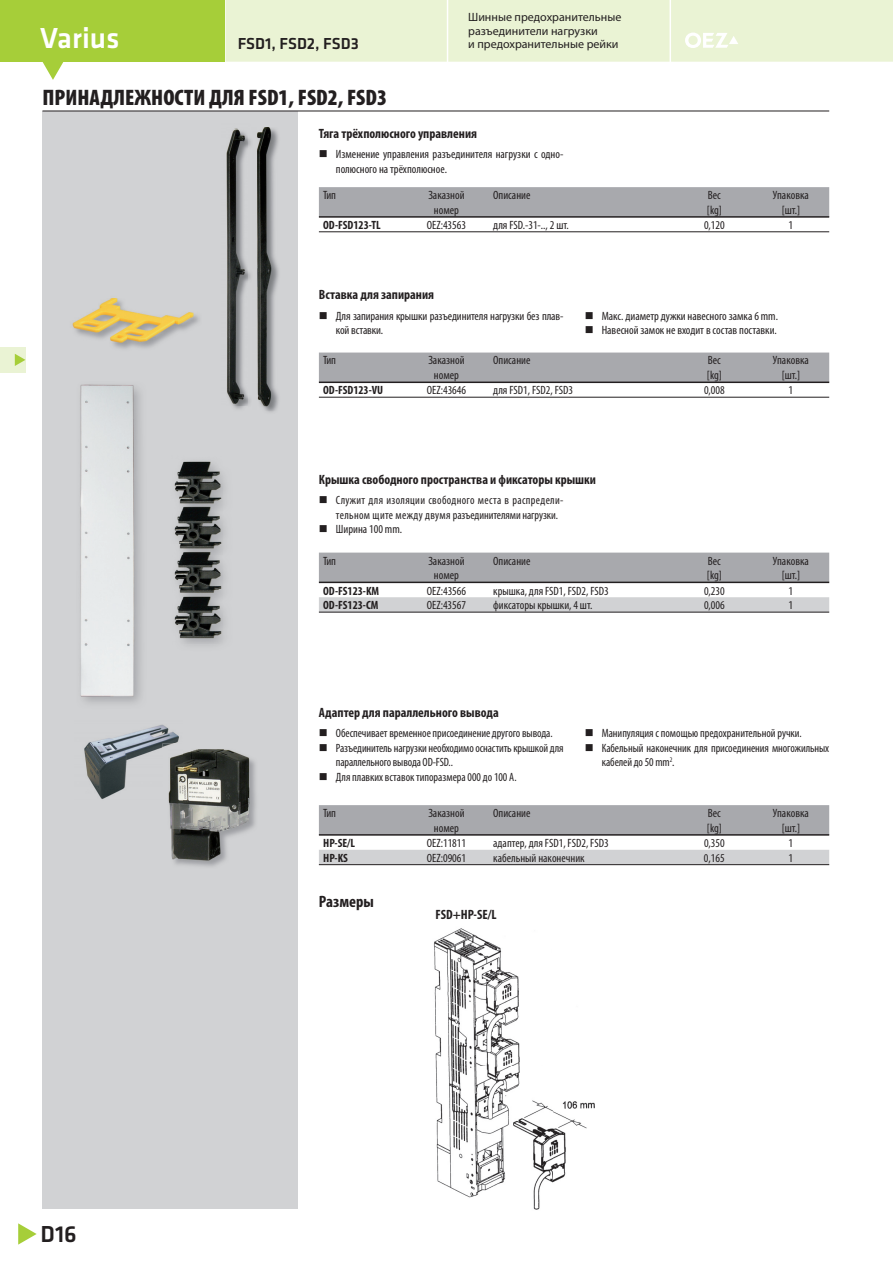
<style>
.page{position:relative;width:893px;height:1263px;background:#fff}
.page>*{position:absolute;margin:0;border:0;box-sizing:border-box;transform-origin:0 0}
.t1{font:500 30px "Klavika";color:#fff}
.t2{font:500 24px "Klavika";color:#231f20}
.t3{font:900 condensed 22.5px "Myriad Pro";color:#231f20}
.t4{font:500 16.5px "Klavika";color:#231f20}
.t5{font:700 condensed 16.5px "Myriad Pro";color:#231f20}
.t6{font:700 condensed 13.5px "Myriad Pro";color:#231f20}
.t7{font:condensed 12px/14.4px "Myriad Pro";color:#231f20}
.t8{font:condensed 12px/14.4px "Myriad Pro";letter-spacing:.03em;color:#231f20}
.t9{font:12px/13.5px "Myriad Pro";color:#231f20}
.t10{font:700 condensed 12px "Myriad Pro";color:#231f20}
</style>
<div class="page">
<div style="left:42px;top:111px;width:256px;height:1098px;background:#d1d2d4"></div>
<div style="left:319px;top:187px;width:510px;height:29px;background:#a8a9ad"></div>
<hr style="left:319px;top:216px;width:510px;height:2px;background:#231f20">
<hr style="left:319px;top:231px;width:510px;height:1px;background:#231f20">
<div style="left:319px;top:353px;width:510px;height:29px;background:#a8a9ad"></div>
<hr style="left:319px;top:382px;width:510px;height:1px;background:#231f20">
<hr style="left:319px;top:397px;width:510px;height:1px;background:#231f20">
<div style="left:319px;top:553px;width:510px;height:29px;background:#a8a9ad"></div>
<svg style="left:319px;top:597px;width:510px;height:15px;background:#cdced0"></svg>
<hr style="left:319px;top:582px;width:510px;height:1px;background:#231f20">
<hr style="left:319px;top:612px;width:510px;height:1px;background:#231f20">
<div style="left:319px;top:805px;width:510px;height:29px;background:#a8a9ad"></div>
<div style="left:319px;top:850px;width:510px;height:14px;background:#d1d2d4"></div>
<hr style="left:319px;top:834px;width:510px;height:2px;background:#231f20">
<hr style="left:319px;top:864px;width:510px;height:1px;background:#231f20">
<div style="left:0;top:0;width:224px;height:62px;background:#a6ce39"></div>
<svg style="left:42px;top:62px;width:22px;height:18px"></svg>
<svg style="left:18px;top:1223px;width:19px;height:22px"></svg>
<div style="left:226px;top:0;width:667px;height:62px;background:#eaf3d4"></div>
<hr style="left:42px;top:111px;width:787px;height:1px;background:#231f20">
<div style="left:0;top:347px;width:25px;height:26px;background:#eaf3d4"></div>
<svg style="left:15px;top:354px;width:10px;height:12px"></svg>
<img style="left:226px;top:129px;width:22px;height:277px">
<img style="left:268px;top:133px;width:11px;height:279px">
<img style="left:257px;top:127px;width:20px;height:284px">
<img style="left:72px;top:298px;width:126px;height:51px">
<img style="left:78px;top:383px;width:60px;height:318px">
<img style="left:173px;top:459px;width:50px;height:41px">
<img style="left:173px;top:500px;width:50px;height:145px">
<img style="left:173px;top:589px;width:50px;height:10px">
<img style="left:173px;top:544px;width:50px;height:11px">
<img style="left:84px;top:724px;width:95px;height:75px">
<img style="left:433px;top:928px;width:162px;height:282px">
<img style="left:162px;top:743px;width:17px;height:57px">
<img style="left:169px;top:749px;width:87px;height:116px">
<img style="left:169px;top:749px;width:13px;height:51px">
<h1 class="t1" style="left:40px;top:20px;width:81px">Varius</h1>
<p class="t9" style="left:468px;top:11px;width:155px">Шинные предохранительные разъединители нагрузки</p>
<h3 class="t4" style="left:238px;top:33px;width:123px">FSD1, FSD2, FSD3</h3>
<p class="t9" style="left:468px;top:38px;width:152px">и предохранительные рейки</p>
<h3 class="t3" style="left:42px;top:84px;width:346px">ПРИНАДЛЕЖНОСТИ ДЛЯ FSD1, FSD2, FSD3</h3>
<p class="t6" style="left:319px;top:126px;width:160px">Тяга трёхполюсного управления</p>
<p class="t7" style="left:336px;top:148px;width:229px">Изменение управления разъединителя нагрузки с одно&shy;полюсного на трёхполюсное.</p>
<p class="t7" style="left:323px;top:189px;width:14px">Тип</p>
<p class="t7" style="left:428px;top:189px;width:38px">Заказной</p>
<p class="t7" style="left:493px;top:189px;width:39px">Описание</p>
<p class="t7" style="left:708px;top:189px;width:14px">Вес</p>
<p class="t7" style="left:773px;top:189px;width:38px">Упаковка</p>
<p class="t7" style="left:434px;top:203px;width:27px">номер</p>
<p class="t7" style="left:707px;top:203px;width:16px">[kg]</p>
<p class="t7" style="left:782px;top:203px;width:20px">[шт.]</p>
<p class="t10" style="left:323px;top:218px;width:59px">OD-FSD123-TL</p>
<p class="t7" style="left:427px;top:219px;width:41px">OEZ:43563</p>
<p class="t7" style="left:493px;top:219px;width:77px">для FSD.-31-.., 2 шт.</p>
<p class="t7" style="left:704px;top:219px;width:22px">0,120</p>
<p class="t7" style="left:788px;top:219px;width:6px">1</p>
<p class="t6" style="left:319px;top:287px;width:117px">Вставка для запирания</p>
<p class="t7" style="left:336px;top:309px;width:229px">Для запирания крышки разъединителя нагрузки без плав&shy;кой вставки.</p>
<p class="t7" style="left:602px;top:309px;width:178px">Макс. диаметр дужки навесного замка 6 mm.<br>Навесной замок не входит в состав поставки.</p>
<p class="t7" style="left:323px;top:354px;width:14px">Тип</p>
<p class="t7" style="left:428px;top:354px;width:38px">Заказной</p>
<p class="t7" style="left:493px;top:354px;width:39px">Описание</p>
<p class="t7" style="left:708px;top:354px;width:14px">Вес</p>
<p class="t7" style="left:773px;top:354px;width:38px">Упаковка</p>
<p class="t7" style="left:434px;top:369px;width:27px">номер</p>
<p class="t7" style="left:707px;top:369px;width:16px">[kg]</p>
<p class="t7" style="left:782px;top:369px;width:20px">[шт.]</p>
<p class="t10" style="left:323px;top:383px;width:62px">OD-FSD123-VU</p>
<p class="t7" style="left:427px;top:384px;width:41px">OEZ:43646</p>
<p class="t7" style="left:493px;top:384px;width:81px">для FSD1, FSD2, FSD3</p>
<p class="t7" style="left:704px;top:384px;width:22px">0,008</p>
<p class="t7" style="left:789px;top:384px;width:6px">1</p>
<p class="t6" style="left:319px;top:471px;width:278px">Крышка свободного пространства и фиксаторы крышки</p>
<p class="t8" style="left:336px;top:494px;width:229px">Служит для изоляции свободного места в распредели&shy;тельном щите между двумя разъединителями нагрузки.<br>Ширина 100 mm.</p>
<p class="t7" style="left:323px;top:554px;width:14px">Тип</p>
<p class="t7" style="left:428px;top:554px;width:38px">Заказной</p>
<p class="t7" style="left:493px;top:554px;width:39px">Описание</p>
<p class="t7" style="left:708px;top:554px;width:14px">Вес</p>
<p class="t7" style="left:773px;top:554px;width:38px">Упаковка</p>
<p class="t7" style="left:434px;top:569px;width:27px">номер</p>
<p class="t7" style="left:707px;top:569px;width:16px">[kg]</p>
<p class="t7" style="left:782px;top:569px;width:20px">[шт.]</p>
<p class="t10" style="left:323px;top:584px;width:57px">OD-FS123-KM</p>
<p class="t7" style="left:427px;top:584px;width:41px">OEZ:43566</p>
<p class="t7" style="left:493px;top:584px;width:117px">крышка, для FSD1, FSD2, FSD3</p>
<p class="t7" style="left:704px;top:584px;width:22px">0,230</p>
<p class="t7" style="left:789px;top:584px;width:6px">1</p>
<p class="t10" style="left:323px;top:598px;width:57px">OD-FS123-CM</p>
<p class="t7" style="left:427px;top:599px;width:41px">OEZ:43567</p>
<p class="t7" style="left:493px;top:599px;width:101px">фиксаторы крышки, 4 шт.</p>
<p class="t7" style="left:704px;top:599px;width:22px">0,006</p>
<p class="t7" style="left:788px;top:599px;width:6px">1</p>
<p class="t6" style="left:319px;top:705px;width:181px">Адаптер для параллельного вывода</p>
<p class="t7" style="left:336px;top:727px;width:229px">Обеспечивает временное присоединение другого вывода.<br>Разъединитель нагрузки необходимо оснастить крышкой для параллельного вывода OD-FSD..<br>Для плавких вставок типоразмера 000 до 100 A.</p>
<p class="t7" style="left:602px;top:727px;width:229px">Манипуляция с помощью предохранительной ручки.<br>Кабельный наконечник для присоединения многожильных кабелей до 50 mm<sup>2</sup>.</p>
<p class="t7" style="left:323px;top:807px;width:14px">Тип</p>
<p class="t7" style="left:428px;top:807px;width:38px">Заказной</p>
<p class="t7" style="left:493px;top:807px;width:39px">Описание</p>
<p class="t7" style="left:708px;top:807px;width:14px">Вес</p>
<p class="t7" style="left:773px;top:807px;width:38px">Упаковка</p>
<p class="t7" style="left:434px;top:821px;width:27px">номер</p>
<p class="t7" style="left:707px;top:821px;width:16px">[kg]</p>
<p class="t7" style="left:782px;top:821px;width:20px">[шт.]</p>
<p class="t10" style="left:323px;top:836px;width:33px">HP-SE/L</p>
<p class="t7" style="left:427px;top:837px;width:41px">OEZ:11811</p>
<p class="t7" style="left:493px;top:837px;width:117px">адаптер, для FSD1, FSD2, FSD3</p>
<p class="t7" style="left:704px;top:837px;width:22px">0,350</p>
<p class="t7" style="left:789px;top:837px;width:6px">1</p>
<p class="t10" style="left:323px;top:850px;width:26px">HP-KS</p>
<p class="t7" style="left:427px;top:851px;width:41px">OEZ:09061</p>
<p class="t7" style="left:493px;top:851px;width:93px">кабельный наконечник</p>
<p class="t7" style="left:704px;top:851px;width:22px">0,165</p>
<p class="t7" style="left:788px;top:851px;width:6px">1</p>
<h2 class="t2" style="left:41px;top:1219px;width:38px">D16</h2>
<h3 class="t5" style="left:319px;top:892px;width:56px">Размеры</h3>
<p class="t6" style="left:435px;top:906px;width:63px">FSD+HP-SE/L</p>
</div>
